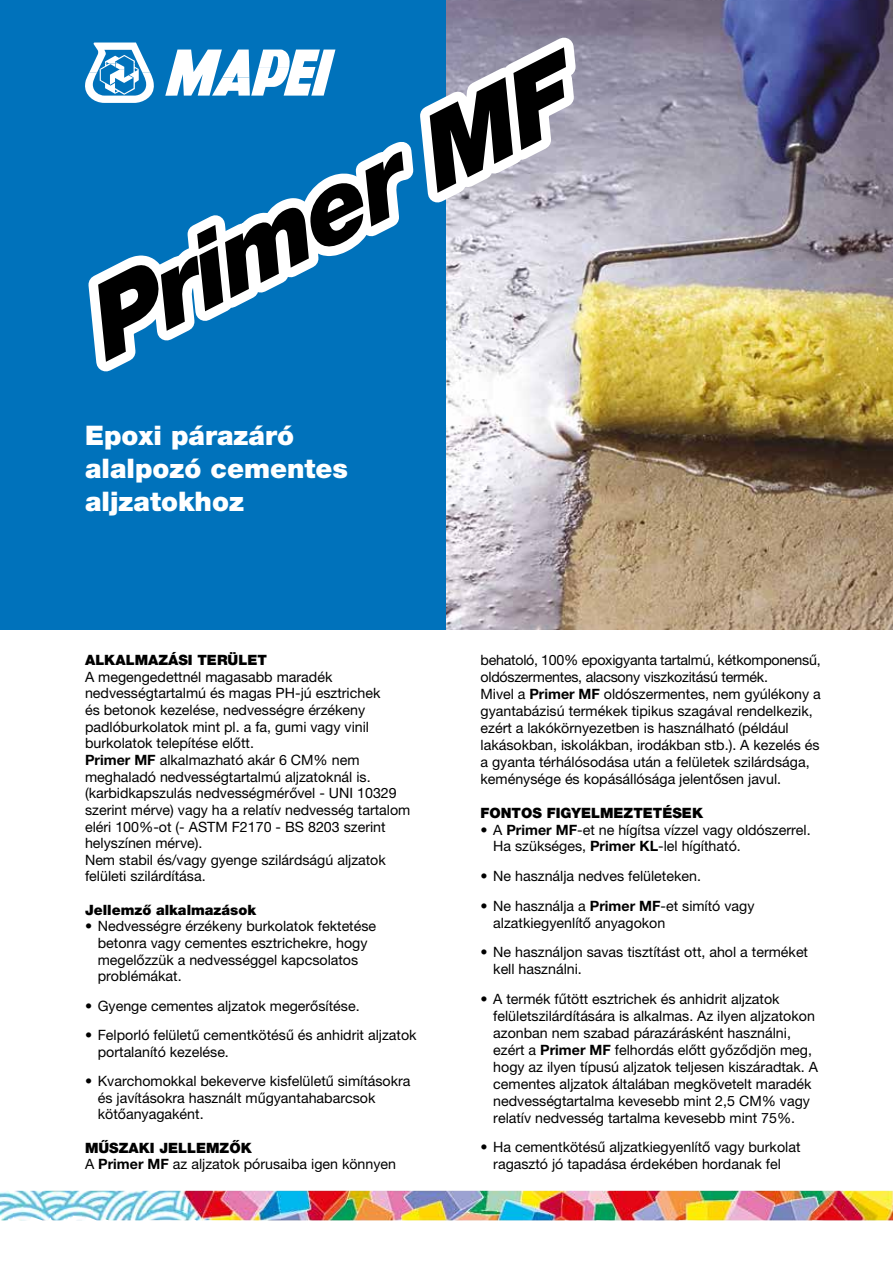
<style>
.page{position:relative;width:893px;height:1263px;background:#fff}
.page>*{position:absolute;margin:0;border:0;box-sizing:border-box;transform-origin:0 0}
.t1{font:italic 900 101.25px "Helvetica Neue LTW1 G";color:#000}
.t2{font:900 27px/33px "Helvetica Neue LTW1 G";color:#fff}
.t3{font:14.25px/16.6px "Helvetica Neue LTW1 G";color:#000}
.t4{font:900 14.25px "Helvetica Neue LTW1 G";color:#000}
.s1{font-weight:700}
.s2{font-weight:900}
</style>
<div class="page">
<div style="left:0;top:0;width:451px;height:629px;background:#0072bb"></div>
<img style="left:0;top:1191px;width:893px;height:29px">
<img style="left:446px;top:0;width:447px;height:629px">
<svg style="left:85px;top:17px;width:501px;height:371px"></svg>
<h1 class="t1" style="left:63px;top:275px;width:532px;rotate:-27deg">Primer MF</h1>
<h2 class="t2" style="left:85px;top:418px;width:265px">Epoxi párazáró alalpozó cementes aljzatokhoz</h2>
<p class="t4" style="left:85px;top:651px;width:183px">ALKALMAZÁSI TERÜLET</p>
<p class="t3" style="left:85px;top:668px;width:327px">A megengedettnél magasabb maradék nedvességtartalmú és magas PH-jú esztrichek<br>és betonok kezelése, nedvességre érzékeny padlóburkolatok mint pl. a fa, gumi vagy vinil burkolatok telepítése előtt.<br><span class="s1">Primer MF</span> alkalmazható akár 6 CM% nem meghaladó nedvességtartalmú aljzatoknál is. (karbidkapszulás nedvességmérővel - UNI 10329 szerint mérve) vagy ha a relatív nedvesség tartalom eléri 100%-ot (- ASTM F2170 - BS 8203 szerint helyszínen mérve).<br>Nem stabil és/vagy gyenge szilárdságú aljzatok felületi szilárdítása.</p>
<p class="t4" style="left:85px;top:901px;width:173px">Jellemző alkalmazások</p>
<p class="t3" style="left:98px;top:918px;width:280px;text-indent:-13px">• Nedvességre érzékeny burkolatok fektetése betonra vagy cementes esztrichekre, hogy megelőzzük a nedvességgel kapcsolatos problémákat.</p>
<p class="t3" style="left:85px;top:997px;width:276px">• Gyenge cementes aljzatok megerősítése.</p>
<p class="t3" style="left:98px;top:1027px;width:320px;text-indent:-13px">• Felporló felületű cementkötésű és anhidrit aljzatok portalanító kezelése.</p>
<p class="t3" style="left:98px;top:1073px;width:314px;text-indent:-13px">• Kvarchomokkal bekeverve kisfelületű simításokra és javításokra használt műgyantahabarcsok kötőanyagaként.</p>
<p class="t3" style="left:85px;top:1139px;width:313px"><span class="s2">MŰSZAKI JELLEMZŐK<br></span>A <span class="s1">Primer MF</span> az aljzatok pórusaiba igen könnyen</p>
<p class="t3" style="left:480px;top:651px;width:342px">behatoló, 100% epoxigyanta tartalmú, kétkomponensű, oldószermentes, alacsony viszkozitású termék.<br>Mivel a <span class="s1">Primer MF</span> oldószermentes, nem gyúlékony a gyantabázisú termékek tipikus szagával rendelkezik, ezért a lakókörnyezetben is használható (például lakásokban, iskolákban, irodákban stb.). A kezelés és a gyanta térhálósodása után a felületek szilárdsága, keménysége és kopásállósága jelentősen javul.</p>
<p class="t4" style="left:480px;top:804px;width:224px">FONTOS FIGYELMEZTETÉSEK</p>
<p class="t3" style="left:493px;top:821px;width:319px;text-indent:-13px">• A <span class="s1">Primer MF</span>-et ne hígítsa vízzel vagy oldószerrel.<br>Ha szükséges, <span class="s1">Primer KL</span>-lel hígítható.</p>
<p class="t3" style="left:480px;top:868px;width:222px">• Ne használja nedves felületeken.</p>
<p class="t3" style="left:493px;top:897px;width:263px;text-indent:-13px">• Ne használja a <span class="s1">Primer MF</span>-et simító vagy alzatkiegyenlítő anyagokon</p>
<p class="t3" style="left:493px;top:944px;width:316px;text-indent:-13px">• Ne használjon savas tisztítást ott, ahol a terméket kell használni.</p>
<p class="t3" style="left:493px;top:990px;width:326px;text-indent:-13px">• A termék fűtött esztrichek és anhidrit aljzatok felületszilárdítására is alkalmas. Az ilyen aljzatokon azonban nem szabad párazárásként használni, ezért a <span class="s1">Primer MF</span> felhordás előtt győződjön meg, hogy az ilyen típusú aljzatok teljesen kiszáradtak. A cementes aljzatok általában megkövetelt maradék nedvességtartalma kevesebb mint 2,5 CM% vagy relatív nedvesség tartalma kevesebb mint 75%.</p>
<p class="t3" style="left:480px;top:1139px;width:321px;text-align:center">• Ha cementkötésű aljzatkiegyenlítő vagy burkolat ragasztó jó tapadása érdekében hordanak fel</p>
</div>
